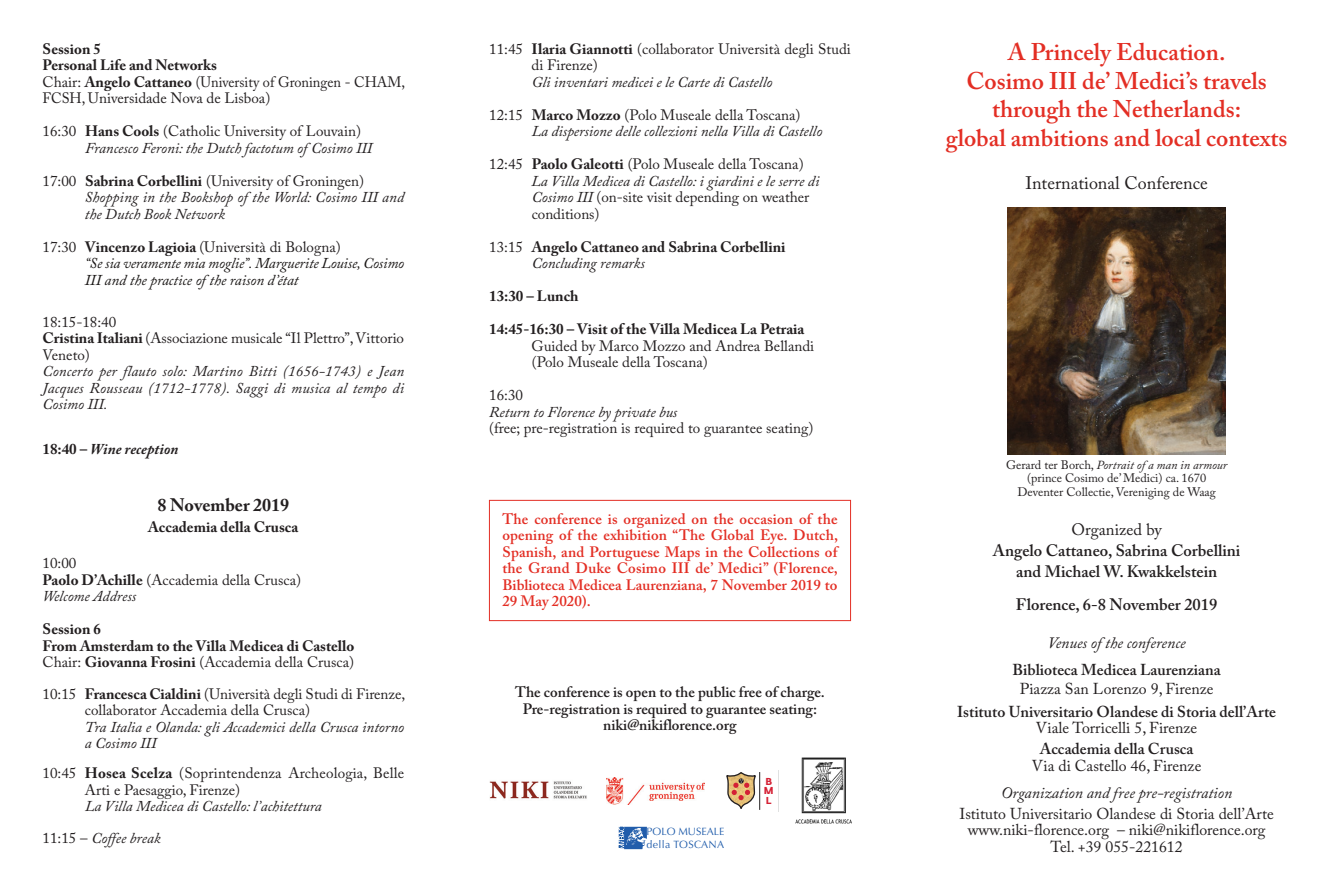
<style>
.page{position:relative;width:1340px;height:893px;background:#fff}
.page>*{position:absolute;margin:0;border:0;box-sizing:border-box;transform-origin:0 0}
.t1{font:600 24px/28.5px "Adobe Caslon Pro";color:#e32e24;text-align:center}
.t2{font:18px "Adobe Caslon Pro";color:#231f20}
.t3{font:700 18px "Adobe Caslon Pro";color:#231f20}
.t4{font:600 16.5px/21px "Adobe Caslon Pro";color:#231f20;text-align:center}
.t5{font:16.5px "Adobe Caslon Pro";color:#231f20}
.t6{font:15.75px/16.5px "Adobe Caslon Pro";color:#231f20;text-align:center}
.t7{font:600 15.75px "Adobe Caslon Pro";color:#231f20}
.t8{font:italic 15.75px "Adobe Caslon Pro";color:#231f20}
.t9{font:15px/16.5px "Adobe Caslon Pro";color:#231f20}
.t10{font:italic 15px/16.5px "Adobe Caslon Pro";color:#231f20}
.t11{font:600 15px/16.5px "Adobe Caslon Pro";color:#e32e24;text-align:justify}
.t12{font:700 15px/16.5px "Adobe Caslon Pro";color:#231f20}
.t13{font:italic 15px/16.5px "Adobe Caslon Pro";letter-spacing:-.01em;color:#191615}
.t14{font:600 15px/16.5px "Adobe Caslon Pro";color:#231f20;text-align:center}
.t15{font:italic 700 15px "Adobe Caslon Pro";color:#231f20}
.t16{font:12.3px/13.5px "Adobe Caslon Pro";color:#231f20;text-align:center}
.t17{font:10.65px/12.5px "Optima+T42+KDNQLH";color:#215dab}
.t18{font:10.05px/9.3px "Fedra Sans Bold SC700+FOZEPD";color:#d42135}
.s1{font-weight:700}
.s2{font-style:normal}
.s3{font-weight:700;font-style:normal}
.s4{font-style:normal;color:#231f20}
.s5{font-weight:700;font-style:normal;color:#231f20}
.s6{font-style:italic}
.s7{font-weight:400}
.s8{font-weight:400;font-style:italic}
</style>
<div class="page">
<img style="left:1007px;top:207px;width:218px;height:247px">
<img style="left:489px;top:781px;width:98px;height:18px">
<img style="left:607px;top:777px;width:97px;height:27px">
<svg style="left:726px;top:772px;width:30px;height:37px"></svg>
<hr style="left:759px;top:772px;width:1px;height:38px;background:#231f20">
<img style="left:795px;top:757px;width:57px;height:67px">
<div style="left:489px;top:500px;width:361px;height:121px;border:1px solid #e32e24"></div>
<svg style="left:618px;top:827px;width:29px;height:22px"></svg>
<p class="t9" style="left:43px;top:40px;width:364px"><span class="s1">Session 5<br>Personal Life and Networks<br></span>Chair: <span class="s1">Angelo Cattaneo</span> (University of Groningen - CHAM,<br>FCSH, Universidade Nova de Lisboa)</p>
<p class="t10" style="left:85px;top:123px;width:289px;text-indent:-43px"><span class="s2">16:30</span> <span class="s3">Hans Cools</span> <span class="s2">(Catholic University of Louvain)<br></span>Francesco Feroni: the Dutch factotum of Cosimo III</p>
<p class="t10" style="left:85px;top:172px;width:321px;text-indent:-42px"><span class="s2">17:00</span> <span class="s3">Sabrina Corbellini</span> <span class="s2">(University of Groningen)<br></span>Shopping in the Bookshop of the World: Cosimo III and the Dutch Book Network</p>
<p class="t13" style="left:85px;top:238px;width:321px;text-indent:-42px"><span class="s4">17:30</span> <span class="s5">Vincenzo Lagioia</span> <span class="s4">(Università di Bologna)<br></span>“Se sia veramente mia moglie”. Marguerite Louise, Cosimo<br>III and the practice of the raison d’état</p>
<p class="t9" style="left:43px;top:313px;width:363px">18:15-18:40<br><span class="s1">Cristina Italiani</span> (Associazione musicale “Il Plettro”, Vittorio<br>Veneto)</p>
<p class="t10" style="left:43px;top:363px;width:363px;text-align:justify">Concerto per flauto solo: Martino Bitti (1656-1743) e Jean Jacques Rousseau (1712-1778). Saggi di musica al tempo di Cosimo III.</p>
<p class="t15" style="left:43px;top:440px;width:137px"><span class="s2">18:40 –</span> Wine reception</p>
<p class="t3" style="left:157px;top:494px;width:133px">8 November 2019</p>
<p class="t12" style="left:148px;top:519px;width:152px">Accademia della Crusca</p>
<p class="t9" style="left:43px;top:555px;width:260px">10:00<br><span class="s1">Paolo D’Achille</span> (Accademia della Crusca)<br><span class="s6">Welcome Address</span></p>
<p class="t12" style="left:43px;top:621px;width:313px">Session 6<br>From Amsterdam to the Villa Medicea di Castello<br><span class="s7">Chair:</span> Giovanna Frosini <span class="s7">(Accademia della Crusca)</span></p>
<p class="t9" style="left:85px;top:685px;width:322px;text-indent:-42px">10:15 <span class="s1">Francesca Cialdini</span> (Università degli Studi di Firenze, collaborator Accademia della Crusca)</p>
<p class="t10" style="left:85px;top:718px;width:321px">Tra Italia e Olanda: gli Accademici della Crusca intorno a Cosimo III</p>
<p class="t9" style="left:85px;top:765px;width:321px;text-indent:-42px">10:45 <span class="s1">Hosea Scelza</span> (Soprintendenza Archeologia, Belle<br>Arti e Paesaggio, Firenze)</p>
<p class="t10" style="left:43px;top:790px;width:281px;line-height:31.5px;text-indent:43px">La Villa Medicea di Castello: l’achitettura<br><span class="s2">11:15 –</span> Coffee break</p>
<p class="t9" style="left:531px;top:40px;width:321px;text-indent:-42px">11:45 <span class="s1">Ilaria Giannotti</span> (collaborator Università degli Studi di Firenze)</p>
<p class="t10" style="left:531px;top:73px;width:242px">Gli inventari medicei e le Carte di Castello</p>
<p class="t10" style="left:531px;top:106px;width:292px;text-indent:-43px"><span class="s2">12:15</span> <span class="s3">Marco Mozzo</span> <span class="s2">(Polo Museale della Toscana)<br></span>La dispersione delle collezioni nella Villa di Castello</p>
<p class="t9" style="left:531px;top:156px;width:289px;text-indent:-42px">12:45 <span class="s1">Paolo Galeotti</span> (Polo Museale della Toscana)<br><span class="s6">La Villa Medicea di Castello: i giardini e le serre di Cosimo III</span> (on-site visit depending on weather conditions)</p>
<p class="t12" style="left:531px;top:238px;width:255px;text-indent:-43px"><span class="s7">13:15</span> Angelo Cattaneo and Sabrina Corbellini<br><span class="s8">Concluding remarks</span></p>
<p class="t12" style="left:489px;top:288px;width:91px">13:30 – Lunch</p>
<p class="t12" style="left:489px;top:321px;width:317px">14:45-16:30 – Visit of the Villa Medicea La Petraia</p>
<p class="t9" style="left:531px;top:337px;width:284px">Guided by Marco Mozzo and Andrea Bellandi (Polo Museale della Toscana)</p>
<p class="t9" style="left:489px;top:387px;width:35px">16:30</p>
<p class="t10" style="left:489px;top:403px;width:190px">Return to Florence by private bus</p>
<p class="t9" style="left:489px;top:420px;width:326px">(free; pre-registration is required to guarantee seating)</p>
<p class="t11" style="left:502px;top:510px;width:337px">The conference is organized on the occasion of the opening of the exhibition “The Global Eye. Dutch, Spanish, and Portuguese Maps in the Collections of the Grand Duke Cosimo III de’ Medici” (Florence, Biblioteca Medicea Laurenziana, 7 November 2019 to 29 May 2020).</p>
<p class="t14" style="left:515px;top:684px;width:311px">The conference is open to the public free of charge.<br>Pre-registration is required to guarantee seating: niki@nikiflorence.org</p>
<p class="t17" style="left:646px;top:825px;width:79px">POLO MUSEALE della TOSCANA</p>
<p class="t18" style="left:764px;top:777px;width:11px">B<br>M<br>L</p>
<h1 class="t1" style="left:945px;top:38px;width:343px">A Princely Education.<br>Cosimo III de’ Medici’s travels through the Netherlands:<br>global ambitions and local contexts</h1>
<p class="t2" style="left:1025px;top:173px;width:184px">International Conference</p>
<p class="t16" style="left:1006px;top:457px;width:223px">Gerard ter Borch, <span class="s6">Portrait of a man in armour </span>(prince Cosimo de’ Medici) ca. 1670<br>Deventer Collectie, Vereniging de Waag</p>
<p class="t5" style="left:1071px;top:520px;width:92px">Organized by</p>
<p class="t4" style="left:992px;top:540px;width:249px">Angelo Cattaneo, Sabrina Corbellini and Michael W. Kwakkelstein</p>
<p class="t4" style="left:1015px;top:594px;width:203px">Florence, 6-8 November 2019</p>
<p class="t8" style="left:1047px;top:634px;width:139px">Venues of the conference</p>
<p class="t7" style="left:1012px;top:660px;width:210px">Biblioteca Medicea Laurenziana</p>
<p class="t6" style="left:1019px;top:680px;width:195px">Piazza San Lorenzo 9, Firenze</p>
<p class="t7" style="left:957px;top:702px;width:320px">Istituto Universitario Olandese di Storia dell’Arte</p>
<p class="t6" style="left:1035px;top:720px;width:163px">Viale Torricelli 5, Firenze</p>
<p class="t7" style="left:1039px;top:740px;width:155px">Accademia della Crusca</p>
<p class="t6" style="left:1031px;top:757px;width:171px">Via di Castello 46, Firenze</p>
<p class="t8" style="left:1001px;top:783px;width:233px">Organization and free pre-registration</p>
<p class="t6" style="left:959px;top:805px;width:316px">Istituto Universitario Olandese di Storia dell’Arte www.niki-florence.org – niki@nikiflorence.org<br>Tel. +39 055-221612</p>
</div>
